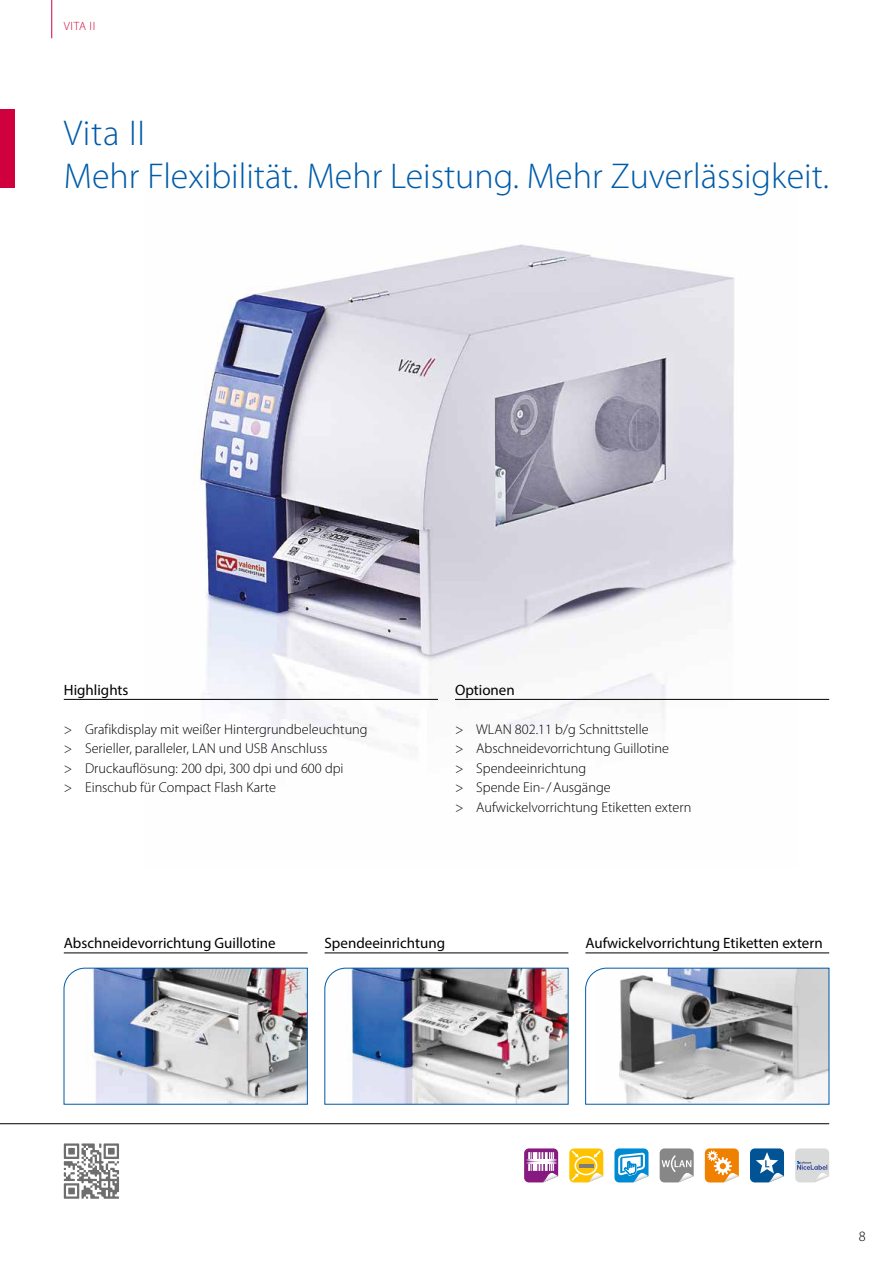
<style>
.page{position:relative;width:893px;height:1263px;background:#fff}
.page>*{position:absolute;margin:0;border:0;box-sizing:border-box;transform-origin:0 0}
.t1{font:300 36px/43.2px "Myriad Pro";color:#005ba9}
.t2{font:15px "Myriad Pro";color:#000}
.t3{font:300 14.25px/19.5px "Myriad Pro";color:#000}
.t4{font:300 12px "Myriad Pro";letter-spacing:.05em;color:#cf003d}
</style>
<div class="page">
<hr style="left:0;top:1123px;width:829px;height:1px;background:#000">
<svg style="left:585px;top:968px;width:244px;height:137px"></svg>
<img style="left:324px;top:968px;width:245px;height:137px">
<img style="left:64px;top:968px;width:244px;height:137px">
<img style="left:146px;top:244px;width:652px;height:506px">
<svg style="left:569px;top:1148px;width:34px;height:34px"></svg>
<hr style="left:579px;top:1164px;width:14px;height:3px;background:#7d7d7c">
<svg style="left:660px;top:1148px;width:34px;height:34px"></svg>
<svg style="left:705px;top:1148px;width:34px;height:34px"></svg>
<svg style="left:750px;top:1148px;width:34px;height:34px"></svg>
<svg style="left:795px;top:1148px;width:34px;height:34px"></svg>
<svg style="left:524px;top:1148px;width:34px;height:34px"></svg>
<svg style="left:527px;top:1161px;width:28px;height:2px"></svg>
<svg style="left:525px;top:1160px;width:32px;height:1px"></svg>
<svg style="left:525px;top:1163px;width:32px;height:1px"></svg>
<svg style="left:614px;top:1148px;width:34px;height:34px"></svg>
<hr style="left:325px;top:953px;width:243px;height:1px;background:#000">
<hr style="left:585px;top:953px;width:244px;height:1px;background:#000">
<hr style="left:455px;top:699px;width:374px;height:1px;background:#000">
<hr style="left:64px;top:699px;width:374px;height:1px;background:#000">
<hr style="left:64px;top:953px;width:244px;height:1px;background:#000">
<svg style="left:64px;top:1143px;width:55px;height:56px"></svg>
<hr style="left:51px;top:0;width:1px;height:38px;background:#cf003d">
<div style="left:0;top:109px;width:15px;height:78px;background:#cf003d"></div>
<p class="t4" style="left:64px;top:20px;width:33px">VITA II</p>
<h1 class="t1" style="left:64px;top:112px;width:767px">Vita II<br>Mehr Flexibilität. Mehr Leistung. Mehr Zuverlässigkeit.</h1>
<p class="t2" style="left:64px;top:681px;width:66px">Highlights</p>
<p class="t2" style="left:455px;top:681px;width:61px">Optionen</p>
<p class="t3" style="left:64px;top:720px;width:305px">&gt; Grafikdisplay mit weißer Hintergrundbeleuchtung &gt; Serieller, paralleler, LAN und USB Anschluss<br>&gt; Druckauflösung: 200 dpi, 300 dpi und 600 dpi<br>&gt; Einschub für Compact Flash Karte</p>
<p class="t3" style="left:455px;top:720px;width:238px">&gt; WLAN 802.11 b/g Schnittstelle<br>&gt; Abschneidevorrichtung Guillotine<br>&gt; Spendeeinrichtung<br>&gt; Spende Ein-/Ausgänge<br>&gt; Aufwickelvorrichtung Etiketten extern</p>
<p class="t2" style="left:64px;top:934px;width:213px">Abschneidevorrichtung Guillotine</p>
<p class="t2" style="left:325px;top:934px;width:122px">Spendeeinrichtung</p>
<p class="t2" style="left:585px;top:934px;width:239px">Aufwickelvorrichtung Etiketten extern</p>
<p class="t3" style="left:859px;top:1227px;width:8px">8</p>
</div>
